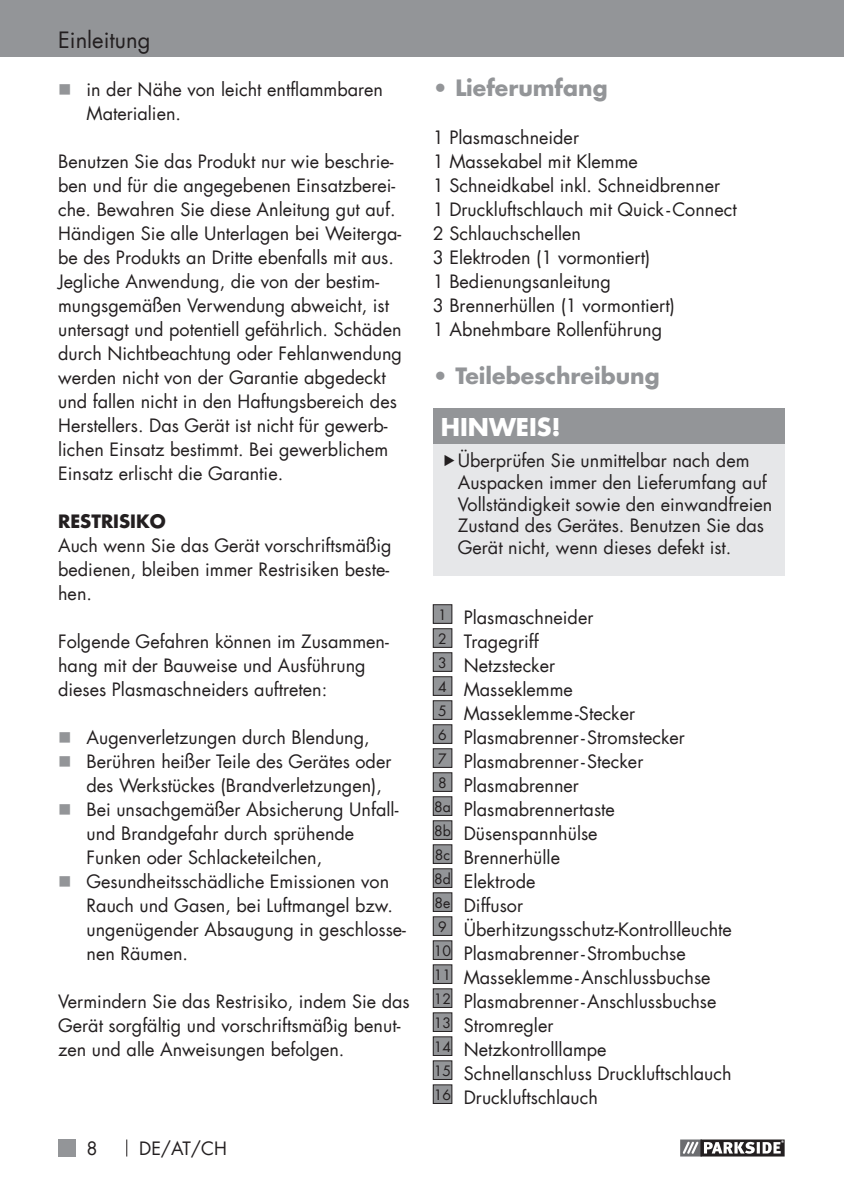
<style>
.page{position:relative;width:844px;height:1189px;background:#fff}
.page>*{position:absolute;margin:0;border:0;box-sizing:border-box;transform-origin:0 0}
.t1{font:700 24px "Futura LT";color:#fff}
.t2{font:700 22px "Futura LT";color:#939598}
.t3{font:22px "Futura LT";color:#231f20}
.t4{font:18px/24px "Futura LT";color:#231f20}
.t5{font:700 18px "Futura LT";color:#231f20}
</style>
<div class="page">
<div style="left:0;top:0;width:843px;height:56px;background:#939598"></div>
<svg style="left:680px;top:1139px;width:104px;height:17px"></svg>
<div style="left:58px;top:1139px;width:17px;height:17px;background:#939598"></div>
<svg style="left:126px;top:1139px;width:1px;height:17px"></svg>
<div style="left:432px;top:408px;width:352px;height:36px;background:#939598"></div>
<div style="left:432px;top:444px;width:352px;height:132px;background:#e6e7e9"></div>
<div style="left:433px;top:605px;width:18px;height:18px;background:#939598"></div>
<div style="left:432px;top:604px;width:20px;height:20px;border:1px solid #231f20"></div>
<div style="left:433px;top:629px;width:18px;height:18px;background:#939598"></div>
<div style="left:432px;top:628px;width:20px;height:20px;border:1px solid #231f20"></div>
<div style="left:433px;top:653px;width:18px;height:18px;background:#939598"></div>
<div style="left:432px;top:652px;width:20px;height:20px;border:1px solid #231f20"></div>
<div style="left:433px;top:677px;width:18px;height:18px;background:#939598"></div>
<div style="left:432px;top:676px;width:20px;height:20px;border:1px solid #231f20"></div>
<div style="left:433px;top:701px;width:18px;height:18px;background:#939598"></div>
<div style="left:432px;top:700px;width:20px;height:20px;border:1px solid #231f20"></div>
<div style="left:433px;top:725px;width:18px;height:18px;background:#939598"></div>
<div style="left:432px;top:724px;width:20px;height:20px;border:1px solid #231f20"></div>
<div style="left:433px;top:749px;width:18px;height:18px;background:#939598"></div>
<div style="left:432px;top:748px;width:20px;height:20px;border:1px solid #231f20"></div>
<div style="left:433px;top:773px;width:18px;height:18px;background:#939598"></div>
<div style="left:432px;top:772px;width:20px;height:20px;border:1px solid #231f20"></div>
<div style="left:433px;top:797px;width:18px;height:18px;background:#939598"></div>
<div style="left:432px;top:796px;width:20px;height:20px;border:1px solid #231f20"></div>
<div style="left:433px;top:821px;width:18px;height:18px;background:#939598"></div>
<div style="left:432px;top:820px;width:20px;height:20px;border:1px solid #231f20"></div>
<div style="left:433px;top:845px;width:18px;height:18px;background:#939598"></div>
<div style="left:432px;top:844px;width:20px;height:20px;border:1px solid #231f20"></div>
<div style="left:433px;top:869px;width:18px;height:18px;background:#939598"></div>
<div style="left:432px;top:868px;width:20px;height:20px;border:1px solid #231f20"></div>
<div style="left:433px;top:893px;width:18px;height:18px;background:#939598"></div>
<div style="left:432px;top:892px;width:20px;height:20px;border:1px solid #231f20"></div>
<div style="left:433px;top:917px;width:18px;height:18px;background:#939598"></div>
<div style="left:432px;top:916px;width:20px;height:20px;border:1px solid #231f20"></div>
<div style="left:433px;top:941px;width:18px;height:18px;background:#939598"></div>
<div style="left:432px;top:940px;width:20px;height:20px;border:1px solid #231f20"></div>
<div style="left:433px;top:965px;width:18px;height:18px;background:#939598"></div>
<div style="left:432px;top:964px;width:20px;height:20px;border:1px solid #231f20"></div>
<div style="left:433px;top:989px;width:18px;height:18px;background:#939598"></div>
<div style="left:432px;top:988px;width:20px;height:20px;border:1px solid #231f20"></div>
<div style="left:433px;top:1013px;width:18px;height:18px;background:#939598"></div>
<div style="left:432px;top:1012px;width:20px;height:20px;border:1px solid #231f20"></div>
<div style="left:433px;top:1037px;width:18px;height:18px;background:#939598"></div>
<div style="left:432px;top:1036px;width:20px;height:20px;border:1px solid #231f20"></div>
<div style="left:433px;top:1061px;width:18px;height:18px;background:#939598"></div>
<div style="left:432px;top:1060px;width:20px;height:20px;border:1px solid #231f20"></div>
<div style="left:433px;top:1085px;width:18px;height:18px;background:#939598"></div>
<div style="left:432px;top:1084px;width:20px;height:20px;border:1px solid #231f20"></div>
<p class="t3" style="left:58px;top:26px;width:94px">Einleitung</p>
<p class="t4" style="left:86px;top:77px;width:298px">in der Nähe von leicht entflammbaren<br>Materialien.</p>
<p class="t4" style="left:58px;top:149px;width:345px">Benutzen Sie das Produkt nur wie beschrie&shy;ben und für die angegebenen Einsatzberei&shy;che. Bewahren Sie diese Anleitung gut auf.<br>Händigen Sie alle Unterlagen bei Weiterga&shy;be des Produkts an Dritte ebenfalls mit aus.<br>Jegliche Anwendung, die von der bestim&shy;mungsgemäßen Verwendung abweicht, ist untersagt und potentiell gefährlich. Schäden durch Nichtbeachtung oder Fehlanwendung werden nicht von der Garantie abgedeckt und fallen nicht in den Haftungsbereich des Herstellers. Das Gerät ist nicht für gewerb&shy;lichen Einsatz bestimmt. Bei gewerblichem Einsatz erlischt die Garantie.</p>
<p class="t5" style="left:58px;top:509px;width:109px">RESTRISIKO</p>
<p class="t4" style="left:58px;top:533px;width:335px">Auch wenn Sie das Gerät vorschriftsmäßig bedienen, bleiben immer Restrisiken beste&shy;hen.</p>
<p class="t4" style="left:58px;top:629px;width:332px">Folgende Gefahren können im Zusammen&shy;hang mit der Bauweise und Ausführung dieses Plasmaschneiders auftreten:</p>
<p class="t4" style="left:86px;top:725px;width:321px">Augenverletzungen durch Blendung, Berühren heißer Teile des Gerätes oder des Werkstückes (Brandverletzungen), Bei unsachgemäßer Absicherung Unfall&shy;und Brandgefahr durch sprühende Funken oder Schlacketeilchen, Gesundheitsschädliche Emissionen von Rauch und Gasen, bei Luftmangel bzw. ungenügender Absaugung in geschlosse&shy;nen Räumen.</p>
<p class="t4" style="left:58px;top:989px;width:353px">Vermindern Sie das Restrisiko, indem Sie das<br>Gerät sorgfältig und vorschriftsmäßig benut&shy;zen und alle Anweisungen befolgen.</p>
<p class="t4" style="left:86px;top:1137px;width:13px">8</p>
<p class="t4" style="left:139px;top:1137px;width:89px">DE/AT/CH</p>
<p class="t2" style="left:432px;top:73px;width:176px">• Lieferumfang</p>
<p class="t4" style="left:432px;top:125px;width:305px">1 Plasmaschneider<br>1 Massekabel mit Klemme<br>1 Schneidkabel inkl. Schneidbrenner<br>1 Druckluftschlauch mit Quick - Connect<br>2 Schlauchschellen<br>3 Elektroden (1 vormontiert)<br>1 Bedienungsanleitung<br>3 Brennerhüllen (1 vormontiert)<br>1 Abnehmbare Rollenführung</p>
<p class="t2" style="left:432px;top:361px;width:228px">• Teilebeschreibung</p>
<h1 class="t1" style="left:440px;top:411px;width:121px">HINWEIS!</h1>
<p class="t4" style="left:457px;top:450px;width:316px;line-height:21.6px">Überprüfen Sie unmittelbar nach dem Auspacken immer den Lieferumfang auf Vollständigkeit sowie den einwandfreien Zustand des Gerätes. Benutzen Sie das Gerät nicht, wenn dieses defekt ist.</p>
<p class="t4" style="left:433px;top:605px;width:299px"><sup>1</sup> Plasmaschneider<br><sup>2</sup> Tragegriff<br><sup>3</sup> Netzstecker<br><sup>4</sup> Masseklemme<br><sup>5</sup> Masseklemme -Stecker<br><sup>6</sup> Plasmabrenner - Stromstecker<br><sup>7</sup> Plasmabrenner - Stecker<br><sup>8</sup> Plasmabrenner<br><sup>8a</sup> Plasmabrennertaste<br><sup>8b</sup> Düsenspannhülse<br><sup>8c</sup> Brennerhülle<br><sup>8d</sup> Elektrode<br><sup>8e</sup> Diffusor<br><sup>9</sup> Überhitzungsschutz-Kontrollleuchte<br><sup>10</sup> Plasmabrenner - Strombuchse<br><sup>11</sup> Masseklemme - Anschlussbuchse<br><sup>12</sup> Plasmabrenner - Anschlussbuchse<br><sup>13</sup> Stromregler<br><sup>14</sup> Netzkontrolllampe<br><sup>15</sup> Schnellanschluss Druckluftschlauch<br><sup>16</sup> Druckluftschlauch</p>
</div>
